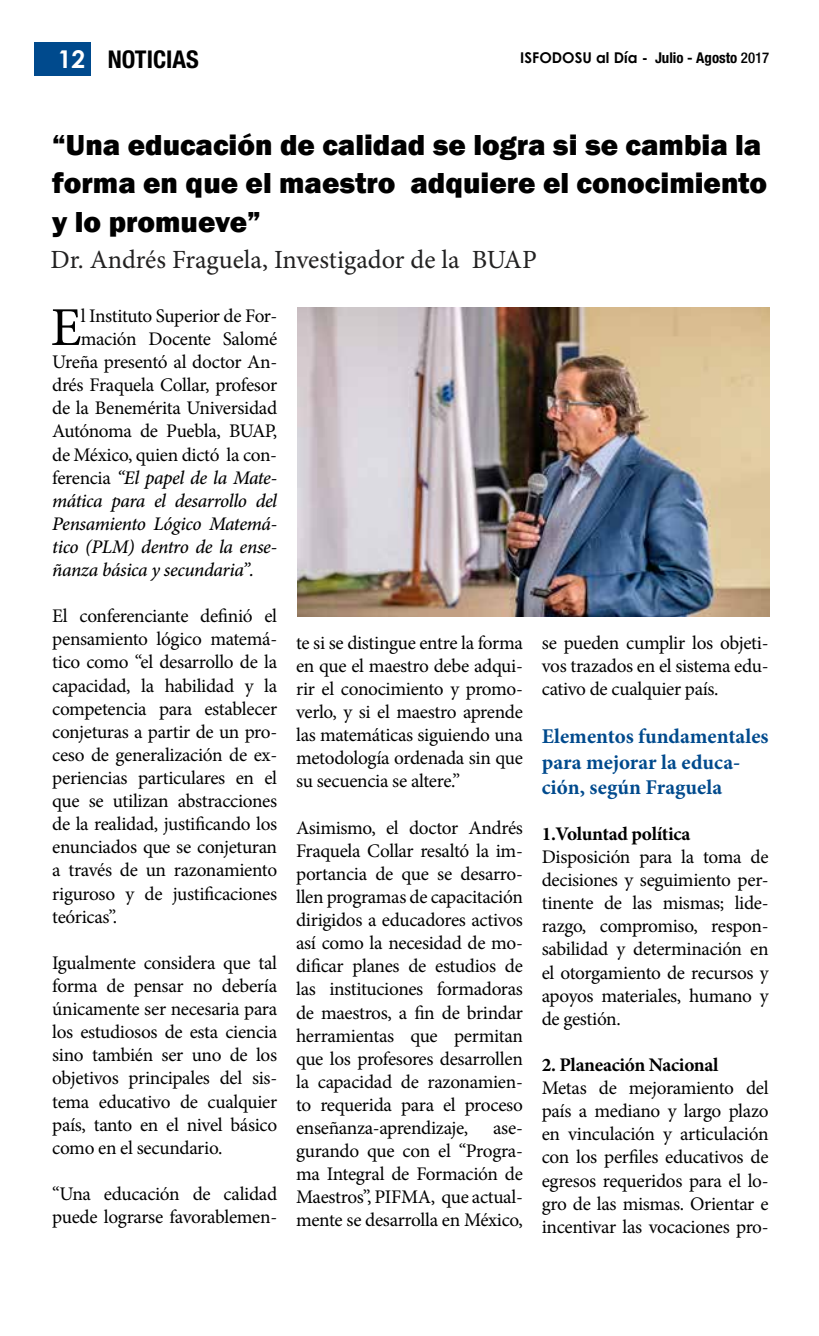
<style>
.page{position:relative;width:819px;height:1336px;background:#fff}
.page>*{position:absolute;margin:0;border:0;box-sizing:border-box;transform-origin:0 0}
.t1{font:54.77px "Minion Pro";color:#000}
.t2{font:800 29.75px/38.5px "Franklin Gothic";color:#000}
.t3{font:26.25px "Minion Pro";color:#222121}
.t4{font:700 condensed 24.5px "Helvetica Neue";color:#000}
.t5{font:700 21px/25.2px "Minion Pro";color:#004a8d}
.t6{font:19.25px/23.1px "Minion Pro";letter-spacing:-.015em;color:#000;text-align:justify}
.t7{font:italic 500 19.25px "Minion Pro";letter-spacing:-.02em;color:#000}
.t8{font:700 19.25px "Minion Pro";letter-spacing:-.015em;color:#000}
.t9{font:700 14.88px "Century Gothic";color:#000}
.s1{font-family:"Century Gothic";font-stretch:normal;color:#fff}
.s2{font-family:"Helvetica Neue";font-stretch:condensed}
.s3{font-family:"Helvetica Neue";font-weight:500;font-stretch:condensed}
.s4{font-weight:400;font-style:normal}
</style>
<div class="page">
<div style="left:34px;top:42px;width:57px;height:34px;background:#004a8d"></div>
<img style="left:297px;top:308px;width:472px;height:308px">
<p class="t4" style="left:58px;top:45px;width:143px"><span class="s1">12</span> noticias</p>
<p class="t9" style="left:520px;top:46px;width:251px">ISFODOSU al Día - <span class="s2">Julio - Agosto</span> <span class="s3">2017</span></p>
<h2 class="t2" style="left:52px;top:126px;width:717px">“Una educación de calidad se logra si se cambia la forma en que el maestro adquiere el conocimiento y lo promueve”</h2>
<h3 class="t3" style="left:50px;top:242px;width:488px">Dr. Andrés Fraguela, Investigador de la BUAP</h3>
<h1 class="t1" style="left:51px;top:291px;width:33px">E</h1>
<p class="t6" style="left:81px;top:304px;width:198px">l Instituto Superior de For-</p>
<p class="t6" style="left:81px;top:327px;width:198px">mación Docente Salomé</p>
<p class="t6" style="left:52px;top:350px;width:226px">Ureña presentó al doctor An-</p>
<p class="t6" style="left:52px;top:373px;width:226px">drés Fraquela Collar, profesor</p>
<p class="t6" style="left:52px;top:397px;width:226px">de la Benemérita Universidad</p>
<p class="t6" style="left:52px;top:420px;width:226px">Autónoma de Puebla, BUAP,</p>
<p class="t6" style="left:52px;top:443px;width:226px">de México, quien dictó la con-</p>
<p class="t7" style="left:52px;top:464px;width:226px"><span class="s4">ferencia</span> “El papel de la Mate-</p>
<p class="t7" style="left:52px;top:487px;width:226px">mática para el desarrollo del</p>
<p class="t7" style="left:52px;top:510px;width:226px">Pensamiento Lógico Matemá-</p>
<p class="t7" style="left:52px;top:533px;width:226px">tico (PLM) dentro de la ense-</p>
<p class="t7" style="left:52px;top:556px;width:203px">ñanza básica y secundaria”.</p>
<p class="t6" style="left:52px;top:604px;width:226px">El conferenciante definió el pensamiento lógico matemá&shy;tico como “el desarrollo de la capacidad, la habilidad y la competencia para establecer conjeturas a partir de un pro&shy;ceso de generalización de ex&shy;periencias particulares en el que se utilizan abstracciones de la realidad, justificando los enunciados que se conjeturan a través de un razonamiento riguroso y de justificaciones teóricas”.</p>
<p class="t6" style="left:52px;top:951px;width:226px">Igualmente considera que tal forma de pensar no debería únicamente ser necesaria para los estudiosos de esta ciencia sino también ser uno de los objetivos principales del sis&shy;tema educativo de cualquier país, tanto en el nivel básico como en el secundario.</p>
<p class="t6" style="left:52px;top:1182px;width:226px">“Una educación de calidad puede lograrse favorablemen-</p>
<p class="t6" style="left:296px;top:631px;width:228px">te si se distingue entre la forma en que el maestro debe adqui&shy;rir el conocimiento y promo&shy;verlo, y si el maestro aprende las matemáticas siguiendo una metodología ordenada sin que su secuencia se altere.”</p>
<p class="t6" style="left:296px;top:816px;width:228px">Asimismo, el doctor Andrés Fraquela Collar resaltó la im&shy;portancia de que se desarro&shy;llen programas de capacitación dirigidos a educadores activos así como la necesidad de mo&shy;dificar planes de estudios de las instituciones formadoras de maestros, a fin de brindar herramientas que permitan que los profesores desarrollen la capacidad de razonamien&shy;to requerida para el proceso enseñanza-aprendizaje,</p>
<p class="t6" style="left:296px;top:1116px;width:228px;text-indent:197px">ase&shy;gurando que con el “Progra&shy;ma Integral de Formación de Maestros”, PIFMA, que actual&shy;mente se desarrolla en México,</p>
<p class="t6" style="left:542px;top:631px;width:228px">se pueden cumplir los objeti&shy;vos trazados en el sistema edu&shy;cativo de cualquier país.</p>
<p class="t5" style="left:542px;top:724px;width:228px">Elementos fundamentales para mejorar la educa&shy;ción, según Fraguela</p>
<p class="t8" style="left:542px;top:820px;width:150px">1.Voluntad política</p>
<p class="t6" style="left:542px;top:845px;width:228px">Disposición para la toma de decisiones y seguimiento per&shy;tinente de las mismas; lide&shy;razgo, compromiso, respon&shy;sabilidad y determinación en el otorgamiento de recursos y apoyos materiales, humano y de gestión.</p>
<p class="t8" style="left:542px;top:1051px;width:178px">2. Planeación Nacional</p>
<p class="t6" style="left:542px;top:1076px;width:228px">Metas de mejoramiento del país a mediano y largo plazo en vinculación y articulación con los perfiles educativos de egresos requeridos para el lo&shy;gro de las mismas. Orientar e incentivar las vocaciones pro-</p>
</div>
